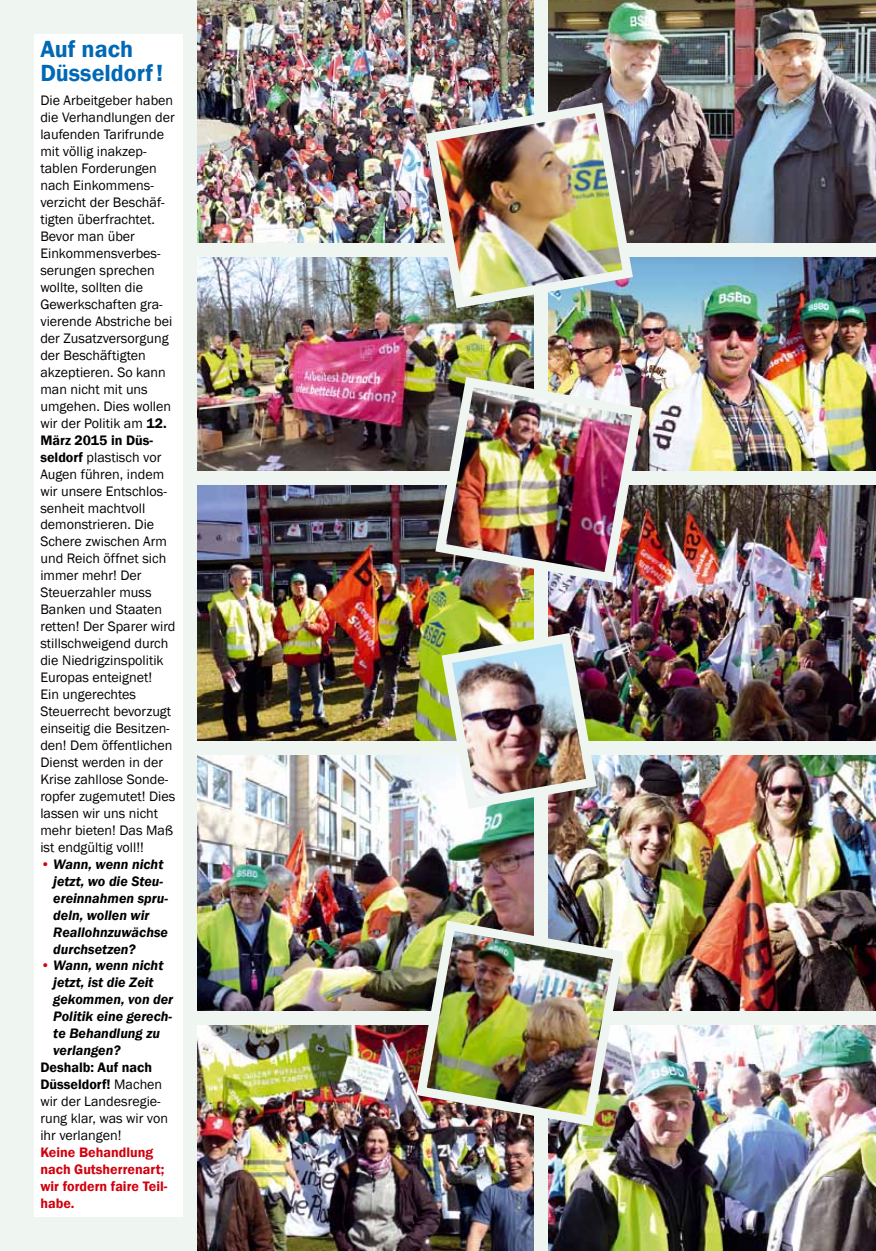
<style>
.page{position:relative;width:876px;height:1251px;background:#fff}
.page>*{position:absolute;margin:0;border:0;box-sizing:border-box;transform-origin:0 0}
.t1{font:600 24px/24px "Franklin Gothic";color:#0068b5}
.t2{font:14.1px/17px "Franklin Gothic";color:#000}
.t3{font:italic 600 14.1px/17px "Franklin Gothic";color:#000}
.t4{font:600 14.1px "Franklin Gothic";color:#d1010e}
.t5{font:600 14.1px "Franklin Gothic";color:#000}
.s1{font-weight:600}
.s2{color:#d1010e}
.s3{font-weight:400}
</style>
<div class="page">
<div style="left:0;top:0;width:876px;height:1250px;background:#eff5f0"></div>
<div style="left:34px;top:34px;width:149px;height:1182px;background:#fff"></div>
<img style="left:198px;top:0;width:336px;height:242px">
<img style="left:198px;top:257px;width:336px;height:213px">
<img style="left:198px;top:485px;width:336px;height:255px">
<img style="left:198px;top:755px;width:336px;height:255px">
<img style="left:198px;top:1025px;width:336px;height:225px">
<img style="left:549px;top:0;width:327px;height:242px">
<img style="left:549px;top:257px;width:327px;height:213px">
<img style="left:549px;top:485px;width:327px;height:255px">
<img style="left:549px;top:755px;width:327px;height:255px">
<img style="left:549px;top:1025px;width:327px;height:225px">
<img style="left:421px;top:97px;width:217px;height:216px">
<img style="left:430px;top:372px;width:218px;height:215px">
<img style="left:436px;top:627px;width:166px;height:186px">
<img style="left:411px;top:915px;width:218px;height:215px">
<p class="t1" style="left:40px;top:37px;width:124px">Auf nach<br>Düsseldorf!</p>
<p class="t2" style="left:40px;top:93px;width:137px">Die Arbeitgeber haben die Verhandlungen der laufenden Tarifrunde mit völlig inakzep&shy;tablen Forderungen nach Einkommens&shy;verzicht der Beschäf&shy;tigten überfrachtet.<br>Bevor man über<br>Einkommensverbes&shy;serungen sprechen wollte, sollten die<br>Gewerkschaften gra&shy;vierende Abstriche bei der Zusatzversorgung der Beschäftigten akzeptieren. So kann man nicht mit uns umgehen. Dies wollen wir der Politik am <span class="s1">12.<br>März 2015 in Düs&shy;seldorf</span> plastisch vor<br>Augen führen, indem wir unsere Entschlos&shy;senheit machtvoll demonstrieren. Die<br>Schere zwischen Arm und Reich öffnet sich immer mehr! Der<br>Steuerzahler muss<br>Banken und Staaten retten! Der Sparer wird stillschweigend durch die Niedrigzinspolitik<br>Europas enteignet!<br>Ein ungerechtes<br>Steuerrecht bevorzugt einseitig die Besitzen&shy;den! Dem öffentlichen<br>Dienst werden in der<br>Krise zahllose Sonde&shy;ropfer zugemutet! Dies lassen wir uns nicht mehr bieten! Das Maß ist endgültig voll!!</p>
<p class="t3" style="left:53px;top:855px;width:116px;text-indent:-13px"><span class="s2">•</span> Wann, wenn nicht jetzt, wo die Steu&shy;ereinnahmen spru&shy;deln, wollen wir<br>Reallohnzuwächse durchsetzen?</p>
<p class="t3" style="left:40px;top:957px;width:125px"><span class="s2">•</span> Wann, wenn nicht</p>
<p class="t3" style="left:53px;top:973px;width:102px">jetzt, ist die Zeit</p>
<p class="t3" style="left:53px;top:990px;width:121px">gekommen, von der</p>
<p class="t3" style="left:53px;top:1007px;width:120px">Politik eine gerech-</p>
<p class="t3" style="left:53px;top:1024px;width:108px">te Behandlung zu</p>
<p class="t3" style="left:53px;top:1041px;width:69px">verlangen?</p>
<p class="t5" style="left:40px;top:1058px;width:113px">Deshalb: Auf nach</p>
<p class="t5" style="left:40px;top:1075px;width:123px">Düsseldorf! <span class="s3">Machen</span></p>
<p class="t2" style="left:40px;top:1092px;width:122px">wir der Landesregie-</p>
<p class="t2" style="left:40px;top:1109px;width:129px">rung klar, was wir von</p>
<p class="t2" style="left:40px;top:1126px;width:83px">ihr verlangen!</p>
<p class="t4" style="left:40px;top:1143px;width:114px">Keine Behandlung</p>
<p class="t4" style="left:40px;top:1160px;width:126px">nach Gutsherrenart;</p>
<p class="t4" style="left:40px;top:1177px;width:129px">wir fordern faire Teil-</p>
<p class="t4" style="left:40px;top:1194px;width:36px">habe.</p>
</div>
